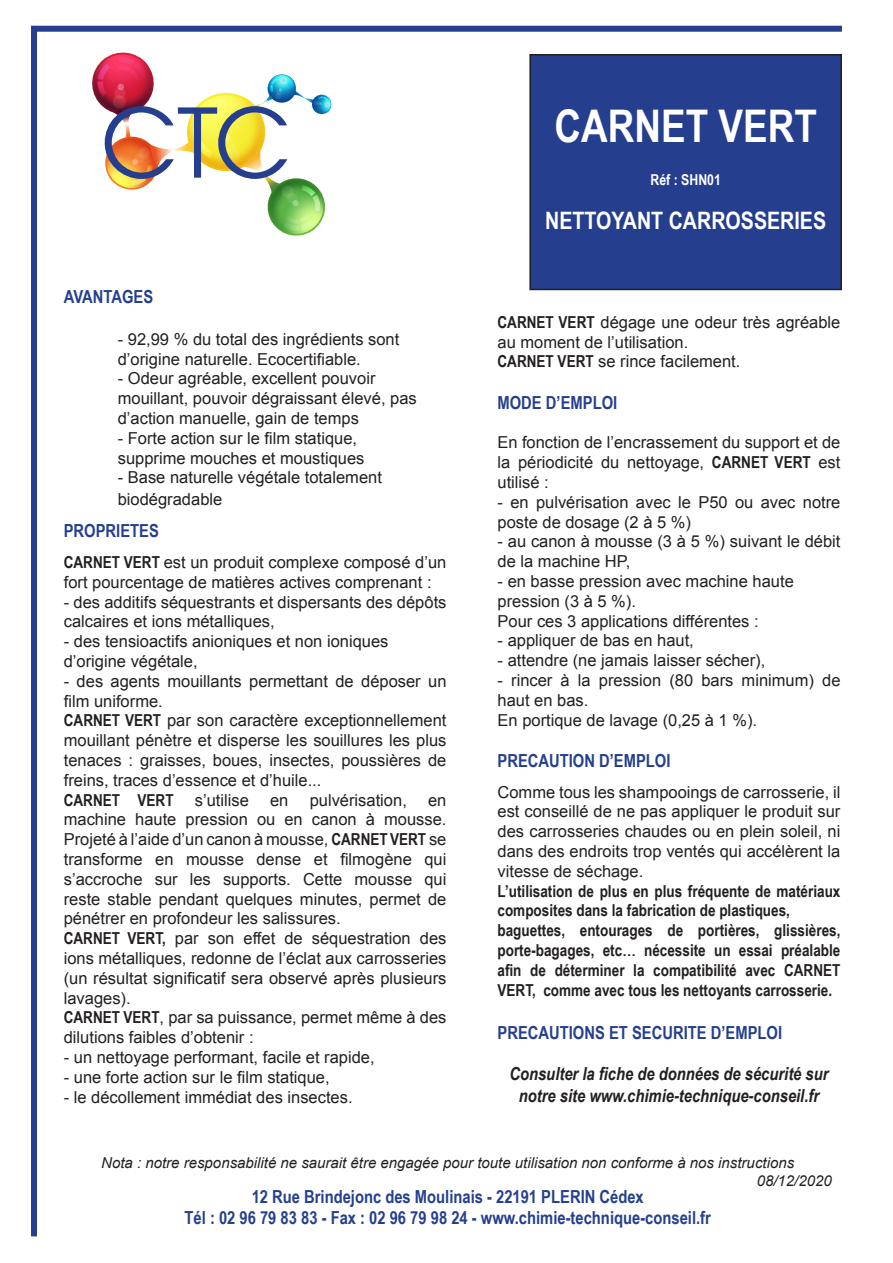
<style>
.page{position:relative;width:893px;height:1263px;background:#fff}
.page>*{position:absolute;margin:0;border:0;box-sizing:border-box;transform-origin:0 0}
.t1{font:700 45px "Arial Narrow";color:#fff}
.t2{font:700 24px "Arial Narrow";color:#fff}
.t3{font:700 18px/21.6px "Arial Narrow";color:#253f8e;text-align:center}
.t4{font:italic 700 18px/21.6px "Arial Narrow";color:#231f20;text-align:center}
.t5{font:16.5px/19.8px "Arial";color:#231f20}
.t6{font:700 16.5px/19.8px "Arial Narrow";color:#231f20}
.t7{font:italic 15px/18px "Arial";color:#231f20}
.t8{font:700 15px "Arial Narrow";color:#fff}
.s1{font-family:"Arial Narrow";font-weight:700}
</style>
<div class="page">
<div style="left:530px;top:55px;width:311px;height:234px;background:#253f8e"></div>
<div style="left:529px;top:54px;width:313px;height:236px;border:2px solid #231f20"></div>
<div style="left:31px;top:26px;width:811px;height:6px;background:#253f8e"></div>
<div style="left:31px;top:29px;width:6px;height:1207px;background:#253f8e"></div>
<img style="left:92px;top:52px;width:240px;height:184px">
<p class="t3" style="left:64px;top:285px;width:91px">AVANTAGES</p>
<p class="t5" style="left:118px;top:329px;width:283px">- 92,99 % du total des ingrédients sont d’origine naturelle. Ecocertifiable.</p>
<p class="t5" style="left:118px;top:369px;width:300px">- Odeur agréable, excellent pouvoir mouillant, pouvoir dégraissant élevé, pas d’action manuelle, gain de temps</p>
<p class="t5" style="left:118px;top:428px;width:248px">- Forte action sur le film statique, supprime mouches et moustiques</p>
<p class="t5" style="left:118px;top:467px;width:266px;line-height:21.6px">- Base naturelle végétale totalement biodégradable</p>
<p class="t3" style="left:64px;top:519px;width:97px">PROPRIETES</p>
<p class="t5" style="left:64px;top:552px;width:384px"><span class="s1">CARNET VERT</span> est un produit complexe composé d’un fort pourcentage de matières actives comprenant :</p>
<p class="t5" style="left:64px;top:592px;width:384px">- des additifs séquestrants et dispersants des dépôts calcaires et ions métalliques,</p>
<p class="t5" style="left:64px;top:632px;width:326px">- des tensioactifs anioniques et non ioniques d’origine végétale,</p>
<p class="t5" style="left:64px;top:671px;width:384px">- des agents mouillants permettant de déposer un film uniforme.<br><span class="s1">CARNET VERT</span> par son caractère exceptionnellement mouillant pénètre et disperse les souillures les plus tenaces : graisses, boues, insectes, poussières de freins, traces d’essence et d’huile...</p>
<p class="t6" style="left:64px;top:789px;width:111px">CARNET VERT</p>
<p class="t5" style="left:195px;top:790px;width:56px">s’utilise</p>
<p class="t5" style="left:270px;top:790px;width:20px">en</p>
<p class="t5" style="left:310px;top:790px;width:99px">pulvérisation,</p>
<p class="t5" style="left:64px;top:790px;width:384px;text-indent:364px">en machine haute pression ou en canon à mousse.<br>Projeté à l’aide d’un canon à mousse, <span class="s1">CARNET VERT</span> se transforme en mousse dense et filmogène qui s’accroche sur les supports. Cette mousse qui reste stable pendant quelques minutes, permet de pénétrer en profondeur les salissures.<br><span class="s1">CARNET VERT,</span> par son effet de séquestration des ions métalliques, redonne de l’éclat aux carrosseries (un résultat significatif sera observé après plusieurs lavages).<br><span class="s1">CARNET VERT</span>, par sa puissance, permet même à des dilutions faibles d’obtenir :</p>
<p class="t5" style="left:64px;top:1047px;width:312px">- un nettoyage performant, facile et rapide,</p>
<p class="t5" style="left:64px;top:1067px;width:267px">- une forte action sur le film statique,</p>
<p class="t5" style="left:64px;top:1087px;width:290px">- le décollement immédiat des insectes.</p>
<h1 class="t1" style="left:554px;top:92px;width:264px">CARNET VERT</h1>
<p class="t8" style="left:650px;top:169px;width:72px">Réf : SHN01</p>
<h2 class="t2" style="left:545px;top:202px;width:283px">NETTOYANT CARROSSERIES</h2>
<p class="t5" style="left:497px;top:312px;width:344px"><span class="s1">CARNET VERT</span> dégage une odeur très agréable au moment de l’utilisation.<br><span class="s1">CARNET VERT</span> se rince facilement.</p>
<p class="t3" style="left:497px;top:391px;width:121px">MODE D’EMPLOI</p>
<p class="t5" style="left:497px;top:433px;width:344px;text-align:justify">En fonction de l’encrassement du support et de la périodicité du nettoyage, <span class="s1">CARNET VERT</span> est utilisé :</p>
<p class="t5" style="left:497px;top:492px;width:344px">- en pulvérisation avec le P50 ou avec notre poste de dosage (2 à 5 %)</p>
<p class="t5" style="left:497px;top:532px;width:344px">- au canon à mousse (3 à 5 %) suivant le débit de la machine HP,</p>
<p class="t5" style="left:498px;top:571px;width:298px">- en basse pression avec machine haute pression (3 à 5 %).<br>Pour ces 3 applications différentes :</p>
<p class="t5" style="left:498px;top:631px;width:198px">- appliquer de bas en haut,</p>
<p class="t5" style="left:498px;top:651px;width:269px">- attendre (ne jamais laisser sécher),</p>
<p class="t5" style="left:498px;top:670px;width:344px">- rincer à la pression (80 bars minimum) de haut en bas.<br>En portique de lavage (0,25 à 1 %).</p>
<p class="t3" style="left:497px;top:749px;width:175px">PRECAUTION D’EMPLOI</p>
<p class="t5" style="left:497px;top:782px;width:344px;text-align:justify">Comme tous les shampooings de carrosserie, il est conseillé de ne pas appliquer le produit sur des carrosseries chaudes ou en plein soleil, ni dans des endroits trop ventés qui accélèrent la vitesse de séchage.</p>
<p class="t6" style="left:497px;top:880px;width:344px">L’utilisation de plus en plus fréquente de matériaux composites dans la fabrication de plastiques, baguettes, entourages de portières, glissières, porte-bagages, etc… nécessite un essai préalable afin de déterminer la compatibilité avec CARNET VERT, comme avec tous les nettoyants carrosserie.</p>
<p class="t3" style="left:497px;top:1021px;width:286px">PRECAUTIONS ET SECURITE D’EMPLOI</p>
<p class="t4" style="left:509px;top:1062px;width:321px">Consulter la fiche de données de sécurité sur notre site www.chimie-technique-conseil.fr</p>
<p class="t7" style="left:757px;top:1153px;width:77px;text-indent:-655px">Nota : notre responsabilité ne saurait être engagée pour toute utilisation non conforme à nos instructions<br>08/12/2020</p>
<p class="t3" style="left:185px;top:1185px;width:528px">12 Rue Brindejonc des Moulinais - 22191 PLERIN Cédex<br>Tél : 02 96 79 83 83 - Fax : 02 96 79 98 24 - www.chimie-technique-conseil.fr</p>
</div>
